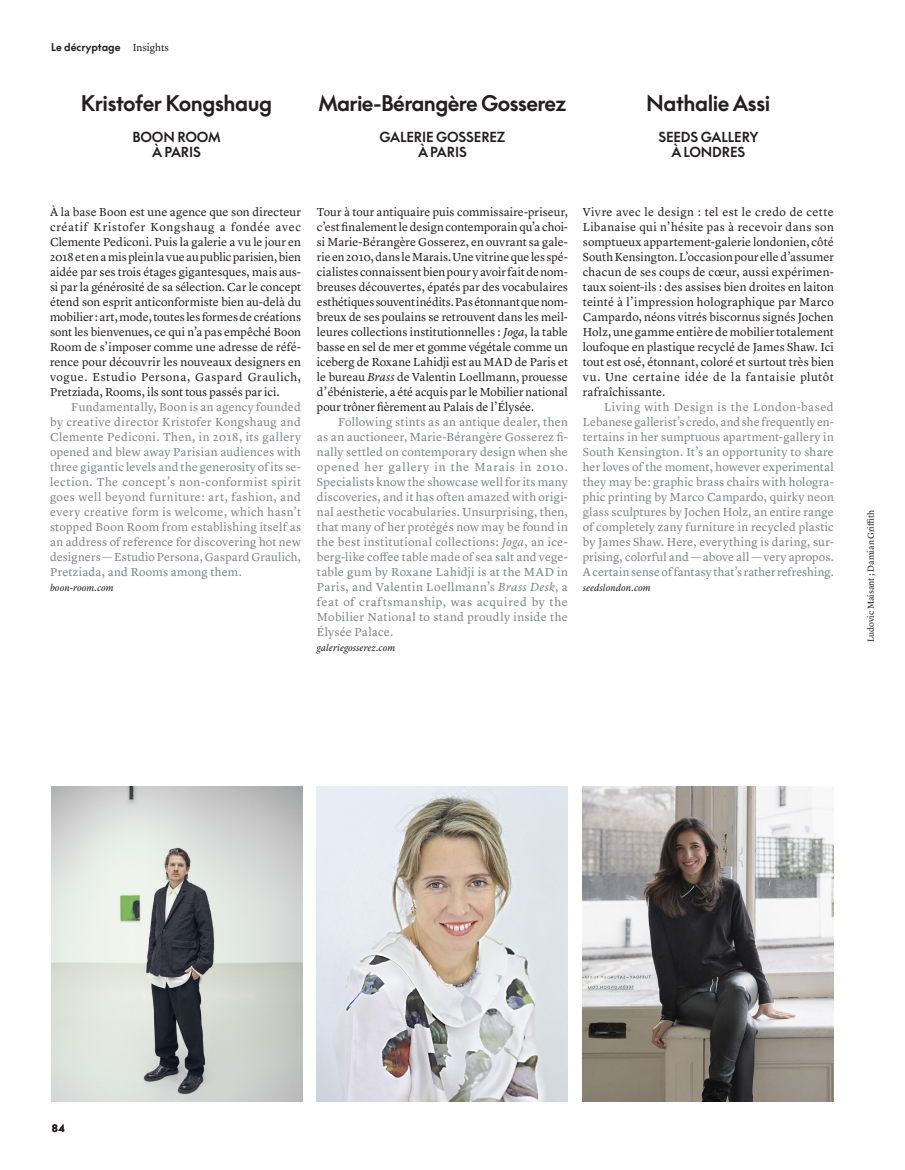
<style>
.page{position:relative;width:905px;height:1170px;background:#fff}
.page>*{position:absolute;margin:0;border:0;box-sizing:border-box;transform-origin:0 0}
.NOMS_GALERISTES{font:700 21px "Supreme LL";letter-spacing:-.03em;color:#231f20}
.NOMS_GALERIES{font:700 13.5px/14.2px "Supreme LL";letter-spacing:-.01em;color:#231f20;text-align:center}
.TEXTE_COURANT_1ER_PA{font:12px/15px "Lyon Text";letter-spacing:.01em;color:#231f20;text-align:justify}
.TEXTE_COURANT_ENG{font:12px/15px "Lyon Text";letter-spacing:.015em;color:#808285;text-align:justify}
.TETIERE{font:700 10.5px "Supreme LL";color:#231f20}
.NOTES{font:italic 9.75px "Lyon Text";letter-spacing:.005em;color:#231f20}
.CRÉDITS{font:9px "Lyon Text";color:#231f20}
.s1{font-family:"Lyon Text";font-weight:400}
.s2{font-style:italic}
</style>
<div class="page">
<img style="left:317px;top:786px;width:250px;height:315px">
<img style="left:51px;top:786px;width:251px;height:315px">
<img style="left:582px;top:786px;width:251px;height:315px">
<p class="TETIERE" style="left:51px;top:41px;width:119px">Le décryptage <span class="s1">Insights</span></p>
<p class="NOMS_GALERISTES" style="left:81px;top:91px;width:193px">Kristofer Kongshaug</p>
<p class="NOMS_GALERIES" style="left:132px;top:130px;width:90px">BOON ROOM<br>À PARIS</p>
<p class="NOMS_GALERISTES" style="left:318px;top:91px;width:249px">Marie-Bérangère Gosserez</p>
<p class="NOMS_GALERIES" style="left:379px;top:130px;width:127px">GALERIE GOSSEREZ<br>À PARIS</p>
<p class="NOMS_GALERISTES" style="left:646px;top:91px;width:126px">Nathalie Assi</p>
<p class="NOMS_GALERIES" style="left:658px;top:130px;width:102px">SEEDS GALLERY<br>À LONDRES</p>
<p class="TEXTE_COURANT_1ER_PA" style="left:50px;top:204px;width:252px">À la base Boon est une agence que son directeur créatif Kristofer Kongshaug a fondée avec Clemente Pediconi. Puis la galerie a vu le jour en 2018 et en a mis plein la vue au public parisien, bien aidée par ses trois étages gigantesques, mais aus&shy;si par la générosité de sa sélection. Car le concept étend son esprit anticonformiste bien au-delà du mobilier: art, mode, toutes les formes de créations sont les bienvenues, ce qui n’a pas empêché Boon Room de s’imposer comme une adresse de réfé&shy;rence pour découvrir les nouveaux designers en vogue. Estudio Persona, Gaspard Graulich, Pretziada, Rooms, ils sont tous passés par ici.</p>
<p class="TEXTE_COURANT_ENG" style="left:50px;top:399px;width:252px;text-indent:21px">Fundamentally, Boon is an agency founded by creative director Kristofer Kongshaug and Clemente Pediconi. Then, in 2018, its gallery opened and blew away Parisian audiences with three gigantic levels and the generosity of its se&shy;lection. The concept’s non-conformist spirit goes well beyond furniture: art, fashion, and every creative form is welcome, which hasn’t stopped Boon Room from establishing itself as an address of reference for discovering hot new designers — Estudio Persona, Gaspard Graulich, Pretziada, and Rooms among them.</p>
<p class="NOTES" style="left:50px;top:580px;width:65px">boon-room.com</p>
<p class="TEXTE_COURANT_1ER_PA" style="left:317px;top:204px;width:252px">Tour à tour antiquaire puis commissaire-priseur, c’est finalement le design contemporain qu’a choi&shy;si Marie-Bérangère Gosserez, en ouvrant sa gale&shy;rie en 2010, dans le Marais. Une vitrine que les spé&shy;cialistes connaissent bien pour y avoir fait de nom&shy;breuses découvertes, épatés par des vocabulaires esthétiques souvent inédits. Pas étonnant que nom&shy;breux de ses poulains se retrouvent dans les meil&shy;leures collections institutionnelles : <span class="s2">Joga</span>, la table basse en sel de mer et gomme végétale comme un iceberg de Roxane Lahidji est au MAD de Paris et le bureau <span class="s2">Brass</span> de Valentin Loellmann, prouesse d’ébénisterie, a été acquis par le Mobilier national pour trôner fièrement au Palais de l’Élysée.</p>
<p class="TEXTE_COURANT_ENG" style="left:317px;top:414px;width:252px;text-indent:21px">Following stints as an antique dealer, then as an auctioneer, Marie-Bérangère Gosserez fi&shy;nally settled on contemporary design when she opened her gallery in the Marais in 2010.<br>Specialists know the showcase well for its many discoveries, and it has often amazed with origi&shy;nal aesthetic vocabularies. Unsurprising, then, that many of her protégés now may be found in the best institutional collections: <span class="s2">Joga</span>, an ice&shy;berg-like coffee table made of sea salt and vege&shy;table gum by Roxane Lahidji is at the MAD in Paris, and Valentin Loellmann’s <span class="s2">Brass Desk</span>, a feat of craftsmanship, was acquired by the Mobilier National to stand proudly inside the Élysée Palace.</p>
<p class="NOTES" style="left:317px;top:640px;width:80px">galeriegosserez.com</p>
<p class="TEXTE_COURANT_1ER_PA" style="left:582px;top:204px;width:252px">Vivre avec le design : tel est le credo de cette Libanaise qui n’hésite pas à recevoir dans son somptueux appartement-galerie londonien, côté South Kensington. L’occasion pour elle d’assumer chacun de ses coups de cœur, aussi expérimen&shy;taux soient-ils : des assises bien droites en laiton teinté à l’impression holographique par Marco Campardo, néons vitrés biscornus signés Jochen Holz, une gamme entière de mobilier totalement loufoque en plastique recyclé de James Shaw. Ici tout est osé, étonnant, coloré et surtout très bien vu. Une certaine idée de la fantaisie plutôt rafraîchissante.</p>
<p class="TEXTE_COURANT_ENG" style="left:582px;top:399px;width:252px;text-indent:21px">Living with Design is the London-based Lebanese gallerist’s credo, and she frequently en&shy;tertains in her sumptuous apartment-gallery in South Kensington. It’s an opportunity to share her loves of the moment, however experimental they may be: graphic brass chairs with hologra&shy;phic printing by Marco Campardo, quirky neon glass sculptures by Jochen Holz, an entire range of completely zany furniture in recycled plastic by James Shaw. Here, everything is daring, sur&shy;prising, colorful and — above all — very apropos.<br>A certain sense of fantasy that’s rather refreshing.</p>
<p class="NOTES" style="left:582px;top:580px;width:69px">seedslondon.com</p>
<p class="CRÉDITS" style="left:863px;top:642px;width:134px;rotate:-90deg">Ludovic Maisant ; Damian Griffith</p>
<p class="TETIERE" style="left:52px;top:1121px;width:14px">84</p>
</div>
